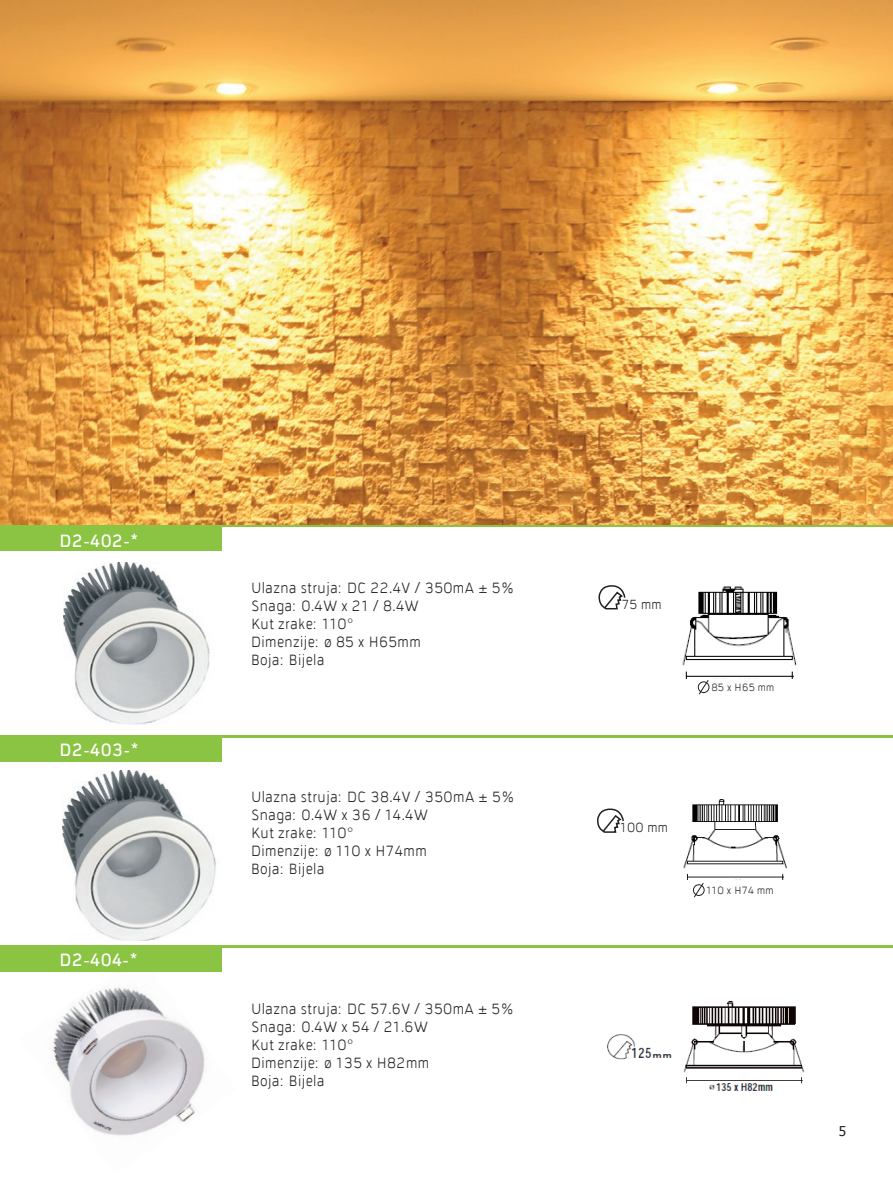
<style>
.page{position:relative;width:893px;height:1191px;background:#fff}
.page>*{position:absolute;margin:0;border:0;box-sizing:border-box;transform-origin:0 0}
.t1{font:700 18px "Tirana";letter-spacing:.025em;color:#fff}
.t2{font:300 15px/18px "Tirana";letter-spacing:.025em;color:#231f20}
.t3{font:13.5px "Tahoma";color:#231f20}
.t4{font:300 13.35px "Tirana";letter-spacing:.025em;color:#231f20}
.t5{font:300 10.65px "Tirana";letter-spacing:.025em;color:#231f20}
</style>
<div class="page">
<img style="left:52px;top:953px;width:170px;height:183px">
<div style="left:0;top:735px;width:221px;height:27px;background:#8bc442"></div>
<div style="left:0;top:945px;width:221px;height:27px;background:#8bc442"></div>
<div style="left:0;top:524px;width:221px;height:27px;background:#8bc442"></div>
<hr style="left:0;top:735px;width:893px;height:2px;background:#8bc442">
<hr style="left:0;top:524px;width:893px;height:3px;background:#8bc442">
<hr style="left:0;top:945px;width:893px;height:2px;background:#8bc442">
<img style="left:63px;top:562px;width:147px;height:162px">
<img style="left:63px;top:771px;width:153px;height:169px">
<img style="left:682px;top:586px;width:115px;height:92px">
<img style="left:683px;top:799px;width:104px;height:80px">
<div style="left:698px;top:681px;width:11px;height:11px;border:1px solid #231f20;border-radius:50%"></div>
<svg style="left:699px;top:680px;width:9px;height:14px"></svg>
<div style="left:693px;top:884px;width:11px;height:11px;border:1px solid #231f20;border-radius:50%"></div>
<svg style="left:694px;top:883px;width:10px;height:14px"></svg>
<svg style="left:597px;top:808px;width:27px;height:25px"></svg>
<svg style="left:598px;top:585px;width:28px;height:25px"></svg>
<img style="left:607px;top:1001px;width:198px;height:90px">
<img style="left:0;top:0;width:893px;height:524px">
<p class="t1" style="left:60px;top:530px;width:81px">D2-402-*</p>
<p class="t1" style="left:60px;top:739px;width:81px">D2-403-*</p>
<p class="t1" style="left:60px;top:949px;width:80px">D2-404-*</p>
<p class="t2" style="left:251px;top:578px;width:265px">Ulazna struja: DC 22.4V / 350mA ± 5%<br>Snaga: 0.4W x 21 / 8.4W<br>Kut zrake: 110°<br>Dimenzije: ø 85 x H65mm<br>Boja: Bijela</p>
<p class="t2" style="left:251px;top:788px;width:265px">Ulazna struja: DC 38.4V / 350mA ± 5%<br>Snaga: 0.4W x 36 / 14.4W<br>Kut zrake: 110°<br>Dimenzije: ø 110 x H74mm<br>Boja: Bijela</p>
<p class="t2" style="left:251px;top:1000px;width:265px">Ulazna struja: DC 57.6V / 350mA ± 5%<br>Snaga: 0.4W x 54 / 21.6W<br>Kut zrake: 110°<br>Dimenzije: ø 135 x H82mm<br>Boja: Bijela</p>
<p class="t4" style="left:622px;top:597px;width:42px">75 mm</p>
<p class="t5" style="left:711px;top:681px;width:65px">85 x H65 mm</p>
<p class="t4" style="left:620px;top:820px;width:49px">100 mm</p>
<p class="t5" style="left:706px;top:884px;width:69px">110 x H74 mm</p>
<p class="t3" style="left:839px;top:1122px;width:9px">5</p>
</div>
